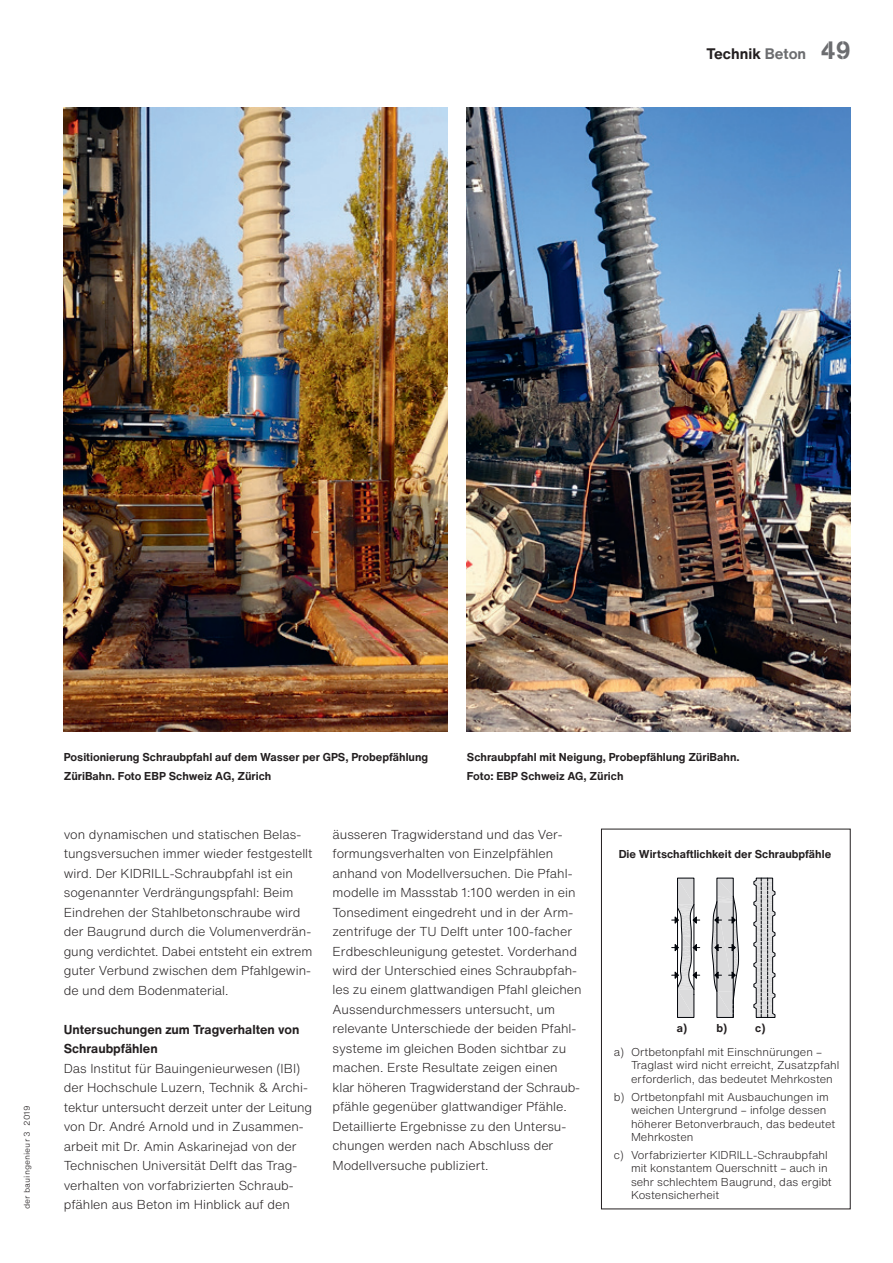
<style>
.page{position:relative;width:893px;height:1263px;background:#fff}
.page>*{position:absolute;margin:0;border:0;box-sizing:border-box;transform-origin:0 0}
.t1{font:700 15px "Helvetica Now Text";color:#231f20}
.t2{font:300 12.75px/19.5px "Helvetica Now Text";color:#231f20}
.t3{font:700 12.75px/19.5px "Helvetica Now Text";color:#231f20}
.t4{font:300 11.25px/13.5px "Helvetica Now Text";color:#231f20}
.t5{font:700 11.25px/19.5px "Helvetica Now Text";color:#231f20}
.t6{font:300 7.5px "Helvetica Now Micro";color:#231f20}
.s1{color:#6c6d70}
.s2{font-family:"AG Book Stencil";font-weight:400;font-size:25.5px;color:#6c6d70}
</style>
<div class="page">
<div style="left:601px;top:829px;width:249px;height:380px;border:1px solid #231f20"></div>
<img style="left:467px;top:107px;width:383px;height:624px">
<img style="left:64px;top:107px;width:383px;height:624px">
<svg style="left:753px;top:877px;width:23px;height:141px;background:#bdbdbf"></svg>
<svg style="left:672px;top:877px;width:28px;height:141px"></svg>
<svg style="left:711px;top:877px;width:28px;height:141px"></svg>
<p class="t1" style="left:707px;top:42px;width:145px">Technik <span class="s1">Beton</span> <span class="s2">49</span></p>
<p class="t6" style="left:21px;top:1209px;width:105px;rotate:-90deg">der bauingenieur 3 2019</p>
<p class="t5" style="left:64px;top:746px;width:366px">Positionierung Schraubpfahl auf dem Wasser per GPS, Probepfählung<br>ZüriBahn. Foto EBP Schweiz AG, Zürich</p>
<p class="t5" style="left:467px;top:746px;width:274px">Schraubpfahl mit Neigung, Probepfählung ZüriBahn.<br>Foto: EBP Schweiz AG, Zürich</p>
<p class="t2" style="left:64px;top:824px;width:250px">von dynamischen und statischen Belas&shy;tungsversuchen immer wieder festgestellt wird. Der KIDRILL-Schraubpfahl ist ein sogenannter Verdrängungspfahl: Beim Eindrehen der Stahlbetonschraube wird der Baugrund durch die Volumenverdrän&shy;gung verdichtet. Dabei entsteht ein extrem guter Verbund zwischen dem Pfahlgewin&shy;de und dem Bodenmaterial.</p>
<p class="t3" style="left:64px;top:1019px;width:237px">Untersuchungen zum Tragverhalten von<br>Schraubpfählen</p>
<p class="t2" style="left:64px;top:1058px;width:250px">Das Institut für Bauingenieurwesen (IBI) der Hochschule Luzern, Technik &amp; Archi&shy;tektur untersucht derzeit unter der Leitung von Dr. André Arnold und in Zusammen&shy;arbeit mit Dr. Amin Askarinejad von der Technischen Universität Delft das Trag&shy;verhalten von vorfabrizierten Schraub&shy;pfählen aus Beton im Hinblick auf den</p>
<p class="t2" style="left:332px;top:824px;width:251px">äusseren Tragwiderstand und das Ver&shy;formungsverhalten von Einzelpfählen anhand von Modellversuchen. Die Pfahl&shy;modelle im Massstab 1:100 werden in ein Tonsediment eingedreht und in der Arm&shy;zentrifuge der TU Delft unter 100-facher Erdbeschleunigung getestet. Vorderhand wird der Unterschied eines Schraubpfah&shy;les zu einem glattwandigen Pfahl gleichen Aussendurchmessers untersucht, um relevante Unterschiede der beiden Pfahl&shy;systeme im gleichen Boden sichtbar zu machen. Erste Resultate zeigen einen klar höheren Tragwiderstand der Schraub&shy;pfähle gegenüber glattwandiger Pfähle.<br>Detaillierte Ergebnisse zu den Untersu&shy;chungen werden nach Abschluss der Modellversuche publiziert.</p>
<p class="t5" style="left:619px;top:844px;width:214px">Die Wirtschaftlichkeit der Schraubpfähle</p>
<p class="t5" style="left:677px;top:1018px;width:12px">a)</p>
<p class="t5" style="left:716px;top:1018px;width:12px">b)</p>
<p class="t5" style="left:755px;top:1018px;width:12px">c)</p>
<p class="t4" style="left:631px;top:1045px;width:210px;text-indent:-17px">a) Ortbetonpfahl mit Einschnürungen –<br>Traglast wird nicht erreicht, Zusatzpfahl erforderlich, das bedeutet Mehrkosten</p>
<p class="t4" style="left:631px;top:1089px;width:206px;text-indent:-17px">b) Ortbetonpfahl mit Ausbauchungen im weichen Untergrund – infolge dessen höherer Betonverbrauch, das bedeutet<br>Mehrkosten</p>
<p class="t4" style="left:631px;top:1148px;width:202px;text-indent:-17px">c) Vorfabrizierter KIDRILL-Schraubpfahl mit konstantem Querschnitt – auch in sehr schlechtem Baugrund, das ergibt Kostensicherheit</p>
</div>
